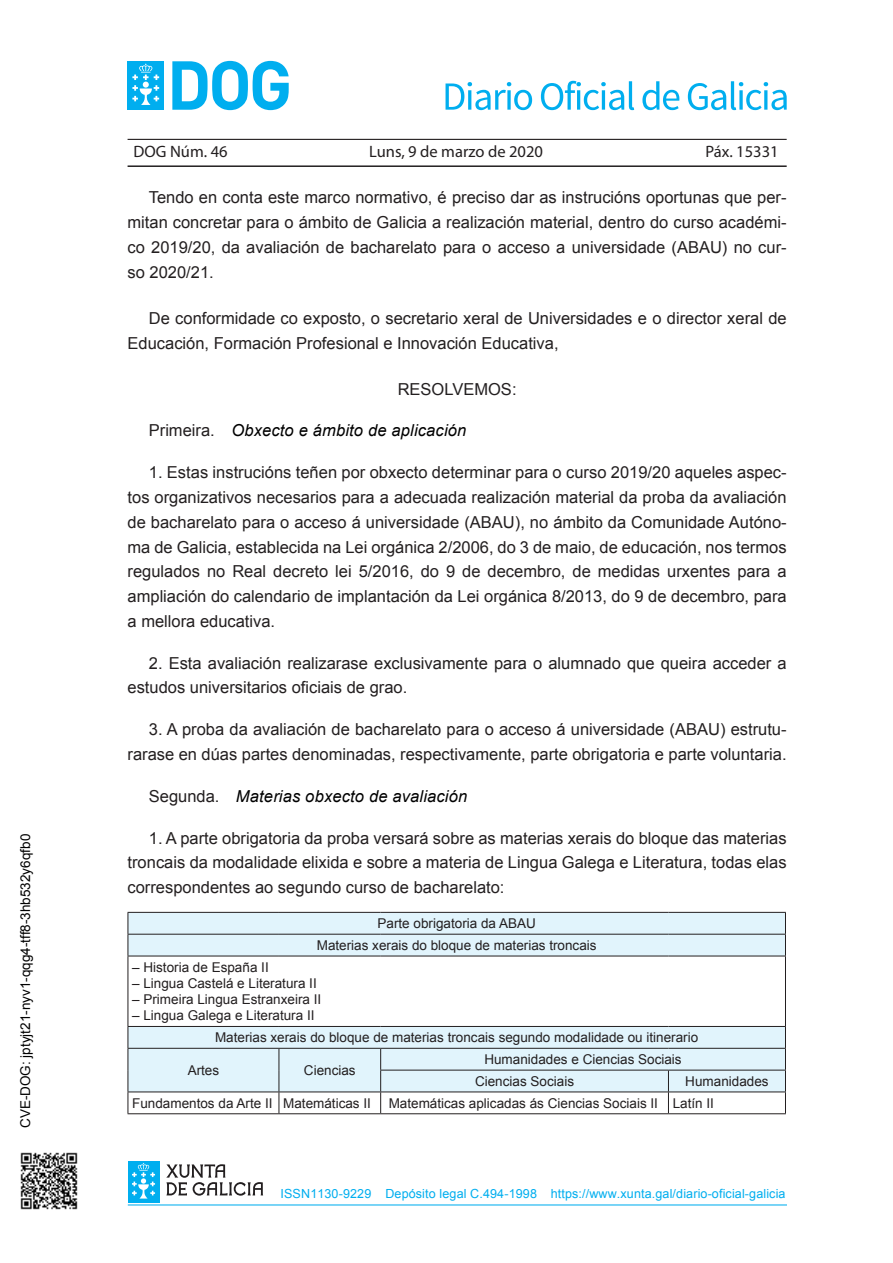
<style>
.page{position:relative;width:893px;height:1263px;background:#fff}
.page>*{position:absolute;margin:0;border:0;box-sizing:border-box;transform-origin:0 0}
.DOG_BASE_SANGRIA{font:16.5px/24.8px "Arial";color:#231f20;text-align:justify}
.DOG_BASE_SANGRIA-2{font:italic 16.5px "Arial";letter-spacing:.01em;color:#000001}
.t1{font:16.5px "Myriad Pro";color:#231f20}
.DOG_ANEXO_ENCABEZADO{font:16.5px "Arial";color:#231f20}
.t2{font:13.5px "Arial";color:#231f20}
.t3{font:13.5px "Arial";color:#000}
.t4{font:12.6px "Arial";letter-spacing:.01em;color:#00aeef}
.s1{font-style:normal;color:#231f20}
</style>
<div class="page">
<hr style="left:128px;top:139px;width:659px;height:1px;background:#231f20">
<hr style="left:128px;top:165px;width:659px;height:2px;background:#231f20">
<div style="left:128px;top:61px;width:36px;height:49px;background:#00aeef"></div>
<svg style="left:132px;top:64px;width:27px;height:41px"></svg>
<svg style="left:172px;top:61px;width:117px;height:49px"></svg>
<hr style="left:128px;top:1204px;width:659px;height:1px;background:#00aeef">
<div style="left:128px;top:1161px;width:31px;height:42px;background:#00aeef"></div>
<svg style="left:132px;top:1163px;width:23px;height:35px"></svg>
<svg style="left:166px;top:1164px;width:97px;height:32px"></svg>
<svg style="left:446px;top:82px;width:86px;height:28px"></svg>
<svg style="left:541px;top:81px;width:93px;height:29px"></svg>
<svg style="left:642px;top:81px;width:37px;height:29px"></svg>
<svg style="left:688px;top:81px;width:99px;height:29px"></svg>
<svg style="left:129px;top:913px;width:656px;height:178px;fill:#e1f4fc"></svg>
<hr style="left:128px;top:912px;width:151px;height:1px;background:#231f20">
<hr style="left:279px;top:912px;width:102px;height:1px;background:#231f20">
<hr style="left:381px;top:912px;width:287px;height:1px;background:#231f20">
<hr style="left:668px;top:912px;width:118px;height:1px;background:#231f20">
<hr style="left:128px;top:934px;width:151px;height:1px;background:#231f20">
<svg style="left:128px;top:913px;width:1px;height:43px"></svg>
<hr style="left:279px;top:934px;width:102px;height:1px;background:#231f20">
<hr style="left:381px;top:934px;width:287px;height:1px;background:#231f20">
<hr style="left:668px;top:934px;width:118px;height:1px;background:#231f20">
<svg style="left:785px;top:913px;width:1px;height:43px"></svg>
<hr style="left:128px;top:956px;width:151px;height:1px;background:#231f20">
<hr style="left:128px;top:956px;width:1px;height:70px;background:#231f20">
<hr style="left:279px;top:956px;width:102px;height:1px;background:#231f20">
<hr style="left:381px;top:956px;width:287px;height:1px;background:#231f20">
<hr style="left:668px;top:956px;width:118px;height:1px;background:#231f20">
<hr style="left:785px;top:956px;width:1px;height:70px;background:#231f20">
<hr style="left:128px;top:1026px;width:151px;height:1px;background:#231f20">
<hr style="left:279px;top:1026px;width:102px;height:1px;background:#231f20">
<hr style="left:381px;top:1026px;width:287px;height:1px;background:#231f20">
<hr style="left:668px;top:1026px;width:118px;height:1px;background:#231f20">
<hr style="left:128px;top:1048px;width:151px;height:1px;background:#231f20">
<hr style="left:279px;top:1048px;width:102px;height:1px;background:#231f20">
<hr style="left:381px;top:1048px;width:287px;height:1px;background:#231f20">
<hr style="left:668px;top:1048px;width:118px;height:1px;background:#231f20">
<hr style="left:380px;top:1070px;width:288px;height:1px;background:#231f20">
<hr style="left:668px;top:1070px;width:118px;height:1px;background:#231f20">
<hr style="left:128px;top:1091px;width:151px;height:1px;background:#231f20">
<svg style="left:128px;top:1027px;width:1px;height:86px"></svg>
<hr style="left:279px;top:1091px;width:102px;height:1px;background:#231f20">
<svg style="left:279px;top:1049px;width:1px;height:64px"></svg>
<hr style="left:381px;top:1091px;width:287px;height:1px;background:#231f20">
<svg style="left:380px;top:1049px;width:1px;height:64px"></svg>
<hr style="left:668px;top:1091px;width:118px;height:1px;background:#231f20">
<svg style="left:668px;top:1070px;width:1px;height:43px"></svg>
<svg style="left:785px;top:1027px;width:1px;height:86px"></svg>
<hr style="left:128px;top:1113px;width:151px;height:1px;background:#231f20">
<hr style="left:279px;top:1113px;width:102px;height:1px;background:#231f20">
<hr style="left:381px;top:1113px;width:287px;height:1px;background:#231f20">
<hr style="left:668px;top:1113px;width:118px;height:1px;background:#231f20">
<img style="left:20px;top:1152px;width:58px;height:58px">
<p class="t3" style="left:20px;top:1128px;width:295px;rotate:-90deg">CVE-DOG: jptyjt21-nyv1-qqg4-tff8-3hb532y6qfb0</p>
<p class="t1" style="left:134px;top:141px;width:96px">DOG Núm. 46</p>
<p class="t1" style="left:369px;top:141px;width:175px">Luns, 9 de marzo de 2020</p>
<p class="t1" style="left:705px;top:141px;width:75px">Páx. 15331</p>
<p class="DOG_BASE_SANGRIA" style="left:128px;top:185px;width:661px;text-indent:21px">Tendo en conta este marco normativo, é preciso dar as instrucións oportunas que per&shy;mitan concretar para o ámbito de Galicia a realización material, dentro do curso académi&shy;co 2019/20, da avaliación de bacharelato para o acceso a universidade (ABAU) no cur&shy;so 2020/21.</p>
<p class="DOG_BASE_SANGRIA" style="left:128px;top:306px;width:661px;text-indent:21px">De conformidade co exposto, o secretario xeral de Universidades e o director xeral de<br>Educación, Formación Profesional e Innovación Educativa,</p>
<p class="DOG_ANEXO_ENCABEZADO" style="left:398px;top:378px;width:120px">RESOLVEMOS:</p>
<p class="DOG_BASE_SANGRIA-2" style="left:149px;top:420px;width:319px"><span class="s1">Primeira.</span> Obxecto e ámbito de aplicación</p>
<p class="DOG_BASE_SANGRIA" style="left:128px;top:460px;width:661px;text-indent:21px">1. Estas instrucións teñen por obxecto determinar para o curso 2019/20 aqueles aspec&shy;tos organizativos necesarios para a adecuada realización material da proba da avaliación de bacharelato para o acceso á universidade (ABAU), no ámbito da Comunidade Autóno&shy;ma de Galicia, establecida na Lei orgánica 2/2006, do 3 de maio, de educación, nos termos regulados no Real decreto lei 5/2016, do 9 de decembro, de medidas urxentes para a ampliación do calendario de implantación da Lei orgánica 8/2013, do 9 de decembro, para a mellora educativa.</p>
<p class="DOG_BASE_SANGRIA" style="left:128px;top:651px;width:661px;text-indent:21px">2. Esta avaliación realizarase exclusivamente para o alumnado que queira acceder a estudos universitarios oficiais de grao.</p>
<p class="DOG_BASE_SANGRIA" style="left:128px;top:717px;width:661px;text-align:right">3. A proba da avaliación de bacharelato para o acceso á universidade (ABAU) estrutu&shy;rarase en dúas partes denominadas, respectivamente, parte obrigatoria e parte voluntaria.</p>
<p class="DOG_BASE_SANGRIA-2" style="left:149px;top:785px;width:320px"><span class="s1">Segunda.</span> Materias obxecto de avaliación</p>
<p class="DOG_BASE_SANGRIA" style="left:128px;top:826px;width:661px;text-indent:21px">1. A parte obrigatoria da proba versará sobre as materias xerais do bloque das materias troncais da modalidade elixida e sobre a materia de Lingua Galega e Literatura, todas elas correspondentes ao segundo curso de bacharelato:</p>
<p class="t2" style="left:378px;top:914px;width:160px">Parte obrigatoria da ABAU</p>
<p class="t2" style="left:317px;top:936px;width:281px">Materias xerais do bloque de materias troncais</p>
<p class="t2" style="left:132px;top:958px;width:138px">– Historia de España II</p>
<p class="t2" style="left:132px;top:974px;width:186px">– Lingua Castelá e Literatura II</p>
<p class="t2" style="left:132px;top:991px;width:191px">– Primeira Lingua Estranxeira II</p>
<p class="t2" style="left:132px;top:1007px;width:184px">– Lingua Galega e Literatura II</p>
<p class="t2" style="left:215px;top:1029px;width:485px">Materias xerais do bloque de materias troncais segundo modalidade ou itinerario</p>
<p class="t2" style="left:188px;top:1061px;width:33px">Artes</p>
<p class="t2" style="left:304px;top:1061px;width:53px">Ciencias</p>
<p class="t2" style="left:484px;top:1050px;width:199px">Humanidades e Ciencias Sociais</p>
<p class="t2" style="left:475px;top:1072px;width:101px">Ciencias Sociais</p>
<p class="t2" style="left:685px;top:1072px;width:85px">Humanidades</p>
<p class="t2" style="left:132px;top:1094px;width:142px">Fundamentos da Arte II</p>
<p class="t2" style="left:283px;top:1094px;width:89px">Matemáticas II</p>
<p class="t2" style="left:389px;top:1094px;width:271px">Matemáticas aplicadas ás Ciencias Sociais II</p>
<p class="t2" style="left:673px;top:1094px;width:43px">Latín II</p>
<p class="t4" style="left:281px;top:1185px;width:506px">ISSN1130-9229 Depósito legal C.494-1998 https://www.xunta.gal/diario-oficial-galicia</p>
</div>
